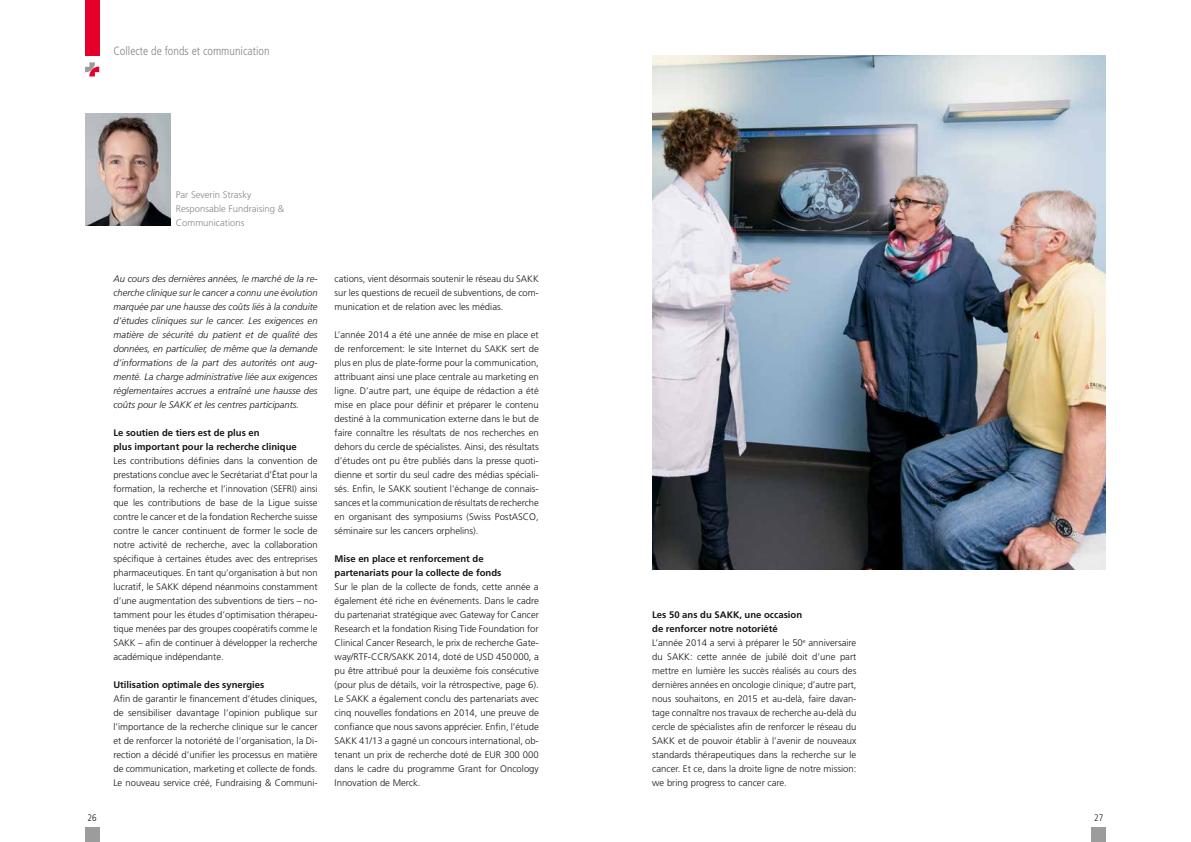
<style>
.page{position:relative;width:1191px;height:842px;background:#fff}
.page>*{position:absolute;margin:0;border:0;box-sizing:border-box;transform-origin:0 0}
.t1{font:300 condensed 12px "Frutiger LT Std";color:#868786}
.t2{font:300 9.5px/14px "Frutiger LT Std";color:#181716;text-align:justify}
.t3{font:italic 300 9.5px/14px "Frutiger LT Std";color:#181716;text-align:justify}
.t4{font:700 9.5px/14px "Frutiger LT Std";color:#181716}
.t5{font:300 9.5px/14px "Frutiger LT Std";color:#868786}
.t6{font:300 condensed 9.5px "Frutiger LT Std";color:#181716}
.s1{font-weight:700}
</style>
<div class="page">
<div style="left:85px;top:828px;width:14px;height:14px;background:#9c9c9d"></div>
<div style="left:1091px;top:828px;width:15px;height:14px;background:#9c9c9d"></div>
<div style="left:85px;top:0;width:14px;height:55px;background:#e4002b"></div>
<svg style="left:85px;top:62px;width:14px;height:14px"></svg>
<img style="left:85px;top:113px;width:85px;height:113px">
<img style="left:652px;top:55px;width:454px;height:515px">
<p class="t1" style="left:113px;top:44px;width:158px">Collecte de fonds et communication</p>
<p class="t5" style="left:176px;top:187px;width:110px">Par Severin Strasky<br>Responsable Fundraising &amp;<br>Communications</p>
<p class="t3" style="left:113px;top:271px;width:206px">Au cours des dernières années, le marché de la re&shy;cherche clinique sur le cancer a connu une évolution marquée par une hausse des coûts liés à la conduite d’études cliniques sur le cancer. Les exigences en matière de sécurité du patient et de qualité des données, en particulier, de même que la demande d’informations de la part des autorités ont aug&shy;menté. La charge administrative liée aux exigences réglementaires accrues a entraîné une hausse des coûts pour le SAKK et les centres participants.</p>
<p class="t4" style="left:113px;top:425px;width:185px">Le soutien de tiers est de plus en<br>plus important pour la recherche clinique</p>
<p class="t2" style="left:113px;top:453px;width:206px">Les contributions définies dans la convention de prestations conclue avec le Secrétariat d’État pour la formation, la recherche et l’innovation (SEFRI) ainsi que les contributions de base de la Ligue suisse contre le cancer et de la fondation Recherche suisse contre le cancer continuent de former le socle de notre activité de recherche, avec la collaboration spécifique à certaines études avec des entreprises pharmaceutiques. En tant qu’organisation à but non lucratif, le SAKK dépend néanmoins constamment d’une augmentation des subventions de tiers – no&shy;tamment pour les études d’optimisation thérapeu&shy;tique menées par des groupes coopératifs comme le SAKK – afin de continuer à développer la recherche académique indépendante.</p>
<p class="t4" style="left:113px;top:677px;width:152px">Utilisation optimale des synergies</p>
<p class="t2" style="left:113px;top:691px;width:206px">Afin de garantir le financement d’études cliniques, de sensibiliser davantage l’opinion publique sur l’importance de la recherche clinique sur le cancer et de renforcer la notoriété de l’organisation, la Di&shy;rection a décidé d’unifier les processus en matière de communication, marketing et collecte de fonds.<br>Le nouveau service créé, Fundraising &amp; Communi-</p>
<p class="t2" style="left:334px;top:271px;width:206px">cations, vient désormais soutenir le réseau du SAKK sur les questions de recueil de subventions, de com&shy;munication et de relation avec les médias.</p>
<p class="t2" style="left:334px;top:327px;width:206px">L’année 2014 a été une année de mise en place et de renforcement: le site Internet du SAKK sert de plus en plus de plate-forme pour la communication, attribuant ainsi une place centrale au marketing en ligne. D’autre part, une équipe de rédaction a été mise en place pour définir et préparer le contenu destiné à la communication externe dans le but de faire connaître les résultats de nos recherches en dehors du cercle de spécialistes. Ainsi, des résultats d’études ont pu être publiés dans la presse quoti&shy;dienne et sortir du seul cadre des médias spéciali&shy;sés. Enfin, le SAKK soutient l’échange de connais&shy;sances et la communication de résultats de recherche en organisant des symposiums (Swiss PostASCO, séminaire sur les cancers orphelins).</p>
<p class="t4" style="left:334px;top:551px;width:168px">Mise en place et renforcement de partenariats pour la collecte de fonds</p>
<p class="t2" style="left:334px;top:579px;width:206px">Sur le plan de la collecte de fonds, cette année a également été riche en événements. Dans le cadre du partenariat stratégique avec Gateway for Cancer Research et la fondation Rising Tide Foundation for Clinical Cancer Research, le prix de recherche Gate&shy;way/RTF-CCR/SAKK 2014, doté de USD 450000, a pu être attribué pour la deuxième fois consécutive (pour plus de détails, voir la rétrospective, page 6).<br>Le SAKK a également conclu des partenariats avec cinq nouvelles fondations en 2014, une preuve de confiance que nous savons apprécier. Enfin, l’étude SAKK 41/13 a gagné un concours international, ob&shy;tenant un prix de recherche doté de EUR 300 000 dans le cadre du programme Grant for Oncology Innovation de Merck.</p>
<p class="t2" style="left:652px;top:607px;width:206px;text-align:left"><span class="s1">Les 50 ans du SAKK, une occasion<br>de renforcer notre notoriété<br></span>L’année 2014 a servi à préparer le 50<sup>e</sup> anniversaire du SAKK: cette année de jubilé doit d’une part mettre en lumière les succès réalisés au cours des dernières années en oncologie clinique; d’autre part, nous souhaitons, en 2015 et au-delà, faire davan&shy;tage connaître nos travaux de recherche au-delà du cercle de spécialistes afin de renforcer le réseau du SAKK et de pouvoir établir à l’avenir de nouveaux standards thérapeutiques dans la recherche sur le cancer. Et ce, dans la droite ligne de notre mission: we bring progress to cancer care.</p>
<p class="t6" style="left:88px;top:812px;width:11px">26</p>
<p class="t6" style="left:1094px;top:812px;width:11px">27</p>
</div>
